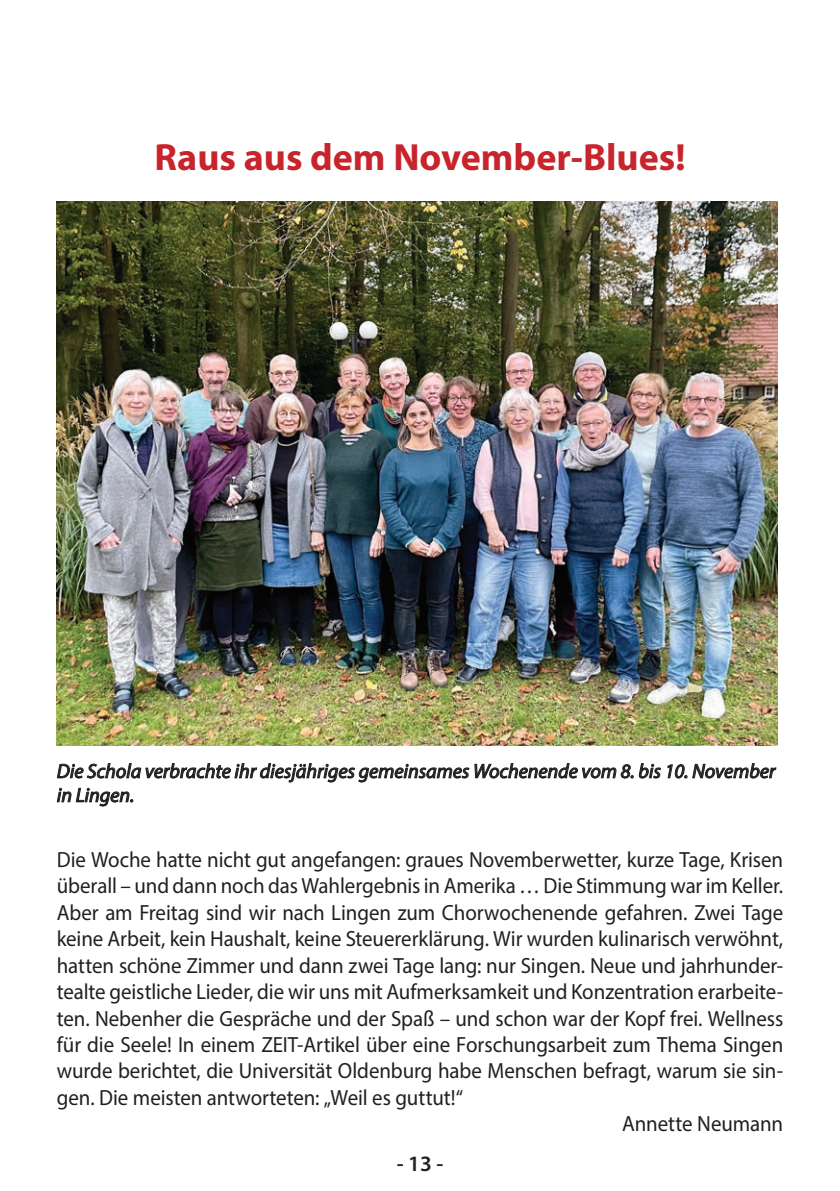
<style>
.page{position:relative;width:840px;height:1191px;background:#fff}
.page>*{position:absolute;margin:0;border:0;box-sizing:border-box;transform-origin:0 0}
.t1{font:700 38px "Myriad Pro";color:#c8242b}
.t2{font:22px "Myriad Pro";letter-spacing:-.005em;color:#231f20;scale:.95 1}
.t3{font:600 22px "Myriad Pro";color:#231f20}
.t4{font:italic 20px/24px "Myriad Pro";color:#231f20}
</style>
<div class="page">
<img style="left:57px;top:201px;width:720px;height:544px">
<svg style="left:56px;top:763px;width:720px;height:44px"></svg>
<h1 class="t1" style="left:154px;top:132px;width:532px">Raus aus dem November-Blues!</h1>
<p class="t4" style="left:57px;top:758px;width:719px">Die Schola verbrachte ihr diesjähriges gemeinsames Wochenende vom 8. bis 10. November in Lingen.</p>
<p class="t2" style="left:57px;top:846px;width:765px">Die Woche hatte nicht gut angefangen: graues Novemberwetter, kurze Tage, Krisen</p>
<p class="t2" style="left:57px;top:872px;width:765px">überall – und dann noch das Wahlergebnis in Amerika … Die Stimmung war im Keller.</p>
<p class="t2" style="left:57px;top:899px;width:765px">Aber am Freitag sind wir nach Lingen zum Chorwochenende gefahren. Zwei Tage</p>
<p class="t2" style="left:57px;top:925px;width:765px">keine Arbeit, kein Haushalt, keine Steuererklärung. Wir wurden kulinarisch verwöhnt,</p>
<p class="t2" style="left:57px;top:951px;width:765px">hatten schöne Zimmer und dann zwei Tage lang: nur Singen. Neue und jahrhunder-</p>
<p class="t2" style="left:57px;top:978px;width:765px">tealte geistliche Lieder, die wir uns mit Aufmerksamkeit und Konzentration erarbeite-</p>
<p class="t2" style="left:57px;top:1004px;width:765px">ten. Nebenher die Gespräche und der Spaß – und schon war der Kopf frei. Wellness</p>
<p class="t2" style="left:57px;top:1031px;width:765px">für die Seele! In einem ZEIT-Artikel über eine Forschungsarbeit zum Thema Singen</p>
<p class="t2" style="left:57px;top:1057px;width:765px">wurde berichtet, die Universität Oldenburg habe Menschen befragt, warum sie sin-</p>
<p class="t2" style="left:57px;top:1083px;width:429px">gen. Die meisten antworteten: „Weil es guttut!“</p>
<p class="t2" style="left:621px;top:1110px;width:171px">Annette Neumann</p>
<p class="t3" style="left:396px;top:1149px;width:48px">- 13 -</p>
</div>
